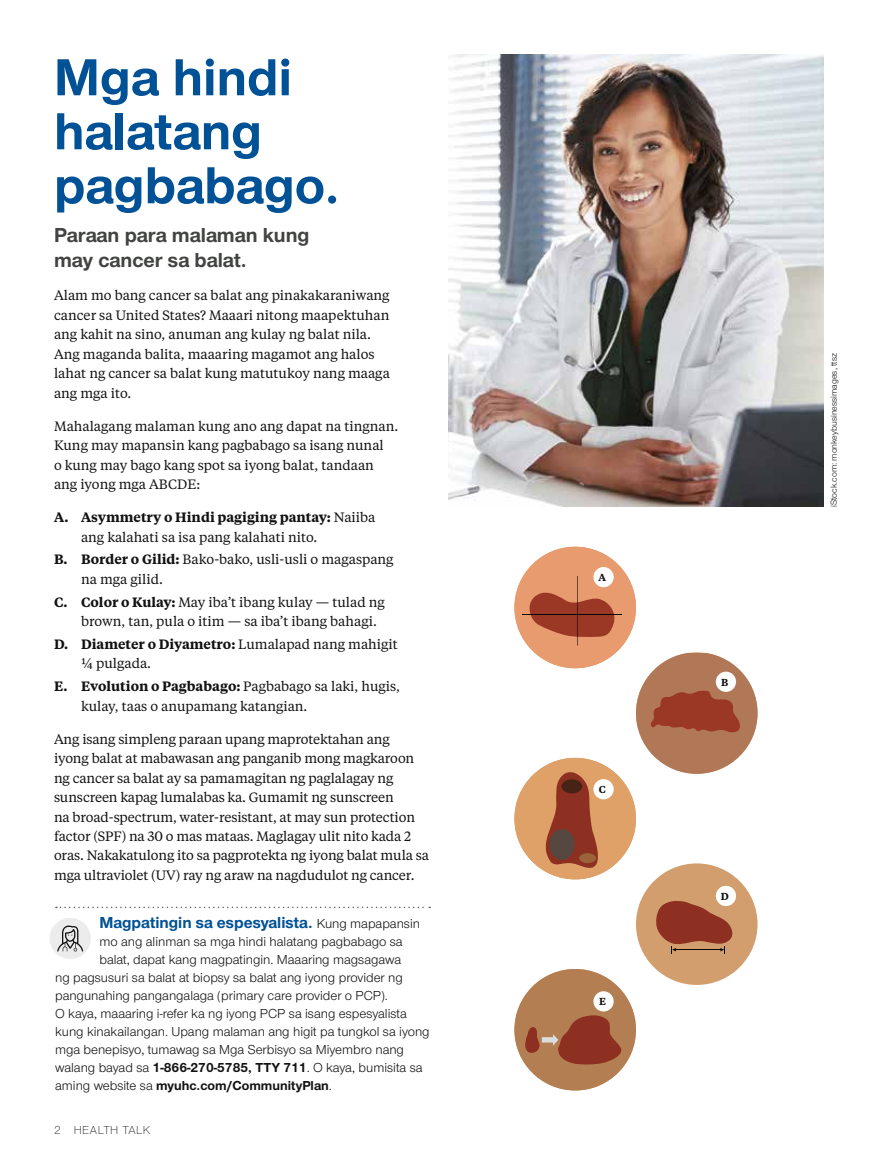
<style>
.page{position:relative;width:878px;height:1161px;background:#fff}
.page>*{position:absolute;margin:0;border:0;box-sizing:border-box;transform-origin:0 0}
.t1{font:700 54px/54px "UHC Sans";color:#005195}
.t2{font:700 21px/25.2px "UHC Sans";color:#424441}
.t3{font:700 16.5px "UHC Sans";color:#005195}
.t4{font:13.5px/19.5px "UHC Serif Text";color:#121212}
.t5{font:13.5px "UHC Sans";color:#121212}
.t6{font:700 13.5px "UHC Sans";color:#121212}
.t7{font:300 12px "UHC Sans";letter-spacing:.04em;color:#121212}
.t8{font:600 10.2px "UHC Serif Text";color:#121212}
.t9{font:9px "UHC Sans";color:#121212}
.s1{font-weight:600}
.s2{font-weight:400;font-size:13.5px;color:#121212}
.s3{font-weight:700}
.s4{font-weight:400}
</style>
<div class="page">
<svg style="left:56px;top:907px;width:374px;height:1px"></svg>
<div style="left:50px;top:918px;width:41px;height:41px;background:#ebeceb;border-radius:50%"></div>
<svg style="left:57px;top:925px;width:26px;height:27px"></svg>
<img style="left:448px;top:54px;width:376px;height:453px">
<div style="left:514px;top:547px;width:122px;height:121px;background:#e79b6e;border-radius:61px"></div>
<svg style="left:526px;top:592px;width:91px;height:45px"></svg>
<hr style="left:522px;top:615px;width:100px;height:1px;background:#050808">
<hr style="left:577px;top:576px;width:1px;height:70px;background:#050808">
<div style="left:593px;top:567px;width:20px;height:20px;background:#fff;border-radius:50%"></div>
<div style="left:636px;top:653px;width:121px;height:121px;background:#b17857;border-radius:61px"></div>
<svg style="left:651px;top:690px;width:89px;height:43px"></svg>
<div style="left:715px;top:672px;width:21px;height:20px;background:#fff;border-radius:50%"></div>
<div style="left:514px;top:758px;width:122px;height:121px;background:#dfa167;border-radius:61px"></div>
<svg style="left:537px;top:769px;width:68px;height:104px"></svg>
<div style="left:549px;top:829px;width:25px;height:31px;background:#564740;border-radius:50%"></div>
<div style="left:579px;top:853px;width:17px;height:10px;background:#9a6438;border-radius:50%"></div>
<div style="left:561px;top:779px;width:21px;height:14px;background:#472316;border-radius:50%"></div>
<div style="left:593px;top:779px;width:20px;height:20px;background:#fff;border-radius:50%"></div>
<div style="left:636px;top:863px;width:121px;height:122px;background:#d29e6d;border-radius:61px"></div>
<svg style="left:656px;top:901px;width:77px;height:53px"></svg>
<div style="left:715px;top:886px;width:21px;height:20px;background:#fff;border-radius:50%"></div>
<div style="left:514px;top:969px;width:122px;height:121px;background:#b37e51;border-radius:61px"></div>
<svg style="left:525px;top:1015px;width:96px;height:50px"></svg>
<div style="left:593px;top:991px;width:20px;height:21px;background:#fff;border-radius:50%"></div>
<h1 class="t1" style="left:54px;top:48px;width:287px">Mga hindi halatang pagbabago.</h1>
<h2 class="t2" style="left:54px;top:222px;width:257px">Paraan para malaman kung may cancer sa balat.</h2>
<p class="t4" style="left:54px;top:285px;width:337px">Alam mo bang cancer sa balat ang pinakakaraniwang cancer sa United States? Maaari nitong maapektuhan ang kahit na sino, anuman ang kulay ng balat nila.<br>Ang maganda balita, maaaring magamot ang halos lahat ng cancer sa balat kung matutukoy nang maaga ang mga ito.</p>
<p class="t4" style="left:54px;top:416px;width:346px">Mahalagang malaman kung ano ang dapat na tingnan.<br>Kung may mapansin kang pagbabago sa isang nunal<br>o kung may bago kang spot sa iyong balat, tandaan ang iyong mga ABCDE:</p>
<p class="t4" style="left:81px;top:507px;width:296px;text-indent:-27px"><span class="s1">A. Asymmetry o Hindi pagiging pantay:</span> Naiiba ang kalahati sa isa pang kalahati nito.</p>
<p class="t4" style="left:81px;top:549px;width:314px;text-indent:-27px"><span class="s1">B. Border o Gilid:</span> Bako-bako, usli-usli o magaspang na mga gilid.</p>
<p class="t4" style="left:81px;top:591px;width:305px;text-indent:-27px"><span class="s1">C. Color o Kulay:</span> May iba’t ibang kulay — tulad ng brown, tan, pula o itim — sa iba’t ibang bahagi.</p>
<p class="t4" style="left:81px;top:634px;width:318px;text-indent:-27px"><span class="s1">D. Diameter o Diyametro:</span> Lumalapad nang mahigit ¼ pulgada.</p>
<p class="t4" style="left:81px;top:676px;width:320px;text-indent:-27px"><span class="s1">E. Evolution o Pagbabago:</span> Pagbabago sa laki, hugis, kulay, taas o anupamang katangian.</p>
<p class="t4" style="left:54px;top:728px;width:376px">Ang isang simpleng paraan upang maprotektahan ang<br>iyong balat at mabawasan ang panganib mong magkaroon ng cancer sa balat ay sa pamamagitan ng paglalagay ng sunscreen kapag lumalabas ka. Gumamit ng sunscreen<br>na broad-spectrum, water-resistant, at may sun protection factor (SPF) na 30 o mas mataas. Maglagay ulit nito kada 2 oras. Nakakatulong ito sa pagprotekta ng iyong balat mula sa mga ultraviolet (UV) ray ng araw na nagdudulot ng cancer.</p>
<p class="t3" style="left:99px;top:912px;width:322px">Magpatingin sa espesyalista. <span class="s2">Kung mapapansin</span></p>
<p class="t5" style="left:99px;top:933px;width:305px">mo ang alinman sa mga hindi halatang pagbabago sa</p>
<p class="t5" style="left:99px;top:951px;width:303px">balat, dapat kang magpatingin. Maaaring magsagawa</p>
<p class="t5" style="left:55px;top:969px;width:349px">ng pagsusuri sa balat at biopsy sa balat ang iyong provider ng</p>
<p class="t5" style="left:55px;top:987px;width:334px">pangunahing pangangalaga (primary care provider o PCP).</p>
<p class="t5" style="left:55px;top:1005px;width:353px">O kaya, maaaring i-refer ka ng iyong PCP sa isang espesyalista</p>
<p class="t5" style="left:55px;top:1023px;width:376px">kung kinakailangan. Upang malaman ang higit pa tungkol sa iyong</p>
<p class="t5" style="left:55px;top:1041px;width:350px">mga benepisyo, tumawag sa Mga Serbisyo sa Miyembro nang</p>
<p class="t5" style="left:55px;top:1059px;width:369px">walang bayad sa <span class="s3">1-866-270-5785, TTY 711</span>. O kaya, bumisita sa</p>
<p class="t6" style="left:55px;top:1077px;width:278px"><span class="s4">aming website sa</span> myuhc.com/CommunityPlan<span class="s4">.</span></p>
<p class="t7" style="left:54px;top:1122px;width:98px">2 HEALTH TALK</p>
<p class="t8" style="left:598px;top:570px;width:9px">A</p>
<p class="t8" style="left:599px;top:783px;width:9px">C</p>
<p class="t8" style="left:599px;top:995px;width:8px">E</p>
<p class="t8" style="left:721px;top:675px;width:9px">B</p>
<p class="t8" style="left:720px;top:889px;width:10px">D</p>
<p class="t9" style="left:827px;top:507px;width:155px;rotate:-90deg">iStock.com: monkeybusinessimages, ttsz</p>
</div>
